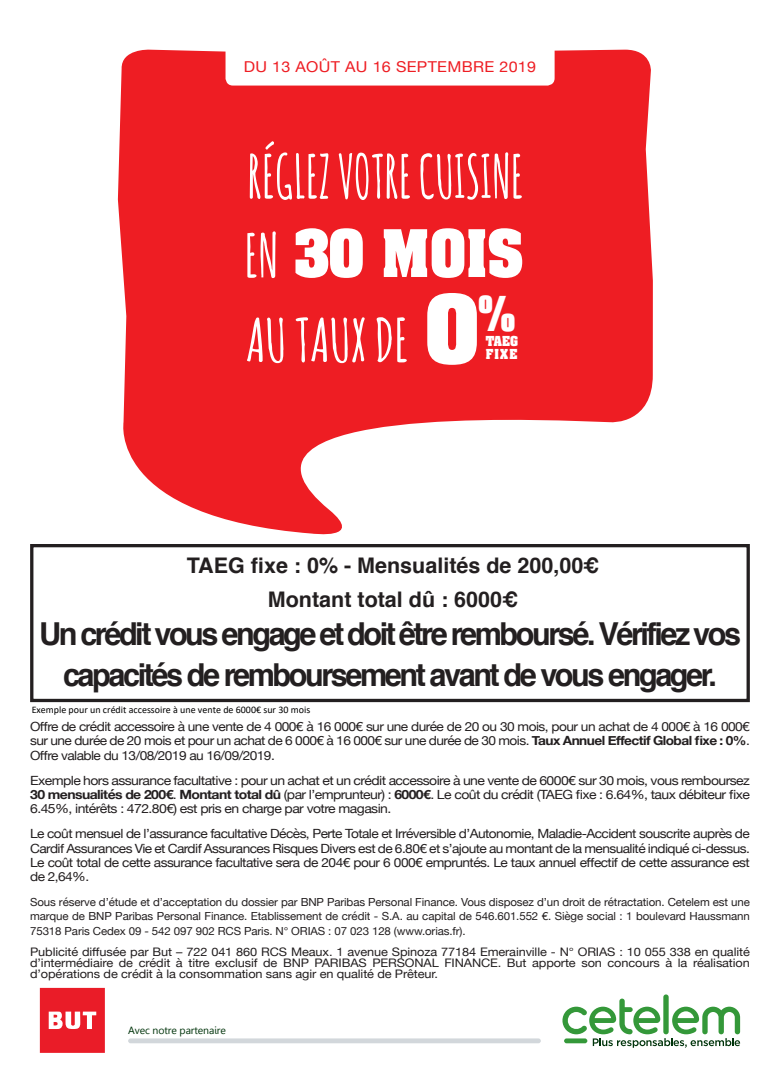
<style>
.page{position:relative;width:780px;height:1088px;background:#fff}
.page>*{position:absolute;margin:0;border:0;box-sizing:border-box;transform-origin:0 0}
.t1{font:700 80.62px "Aachen";color:#fff;scale:.96 1}
.t2{font:700 59.12px "Amatic SC";color:#fff;scale:.85 1}
.t3{font:700 59.12px "Amatic SC";color:#fff}
.t4{font:700 55.75px "Aachen";color:#fff;scale:.92 1}
.t5{font:700 31.62px/41.6px "Helvetica";letter-spacing:-.08em;color:#231f20;text-align:center}
.t6{font:700 21.5px "Helvetica";color:#231f20}
.t7{font:15px "Helvetica Neue";letter-spacing:.02em;color:#ee1d23;scale:1.07 1}
.t8{font:12.62px/14.2px "Helvetica Neue";letter-spacing:-.04em;color:#231f20;text-align:justify;scale:1.08 1}
.t9{font:12.62px/14.2px "Helvetica Neue";letter-spacing:-.04em;color:#231f20;text-align:justify;scale:1.1 1}
.t10{font:11.75px/10.8px "Helvetica Neue";letter-spacing:-.01em;color:#231f20;text-align:justify;scale:1.09 1}
.t11{font:700 11.75px/13.2px "Aachen";letter-spacing:.055em;color:#fff;scale:.96 1}
.t12{font:11.12px/14.2px "Helvetica Neue";letter-spacing:-.01em;color:#231f20;text-align:justify}
.t13{font:10.5px "Leelawadee";letter-spacing:-.01em;color:#00340b}
.t14{font:10px "Calibri";color:#000}
.s1{font-family:"Amatic SC";font-size:59.12px}
.s2{font-weight:700}
</style>
<div class="page">
<svg style="left:117px;top:49px;width:536px;height:486px;fill:#ee1d23"></svg>
<div style="left:225px;top:31px;width:329px;height:55px;background:#fff;border-radius:7px"></div>
<div style="left:663px;top:994px;width:5px;height:40px;background:#349839;border-radius:3px"></div>
<svg style="left:562px;top:998px;width:178px;height:50px"></svg>
<div style="left:128px;top:1038px;width:413px;height:5px;background:#d2d7db;border-radius:2px"></div>
<svg style="left:40px;top:988px;width:65px;height:65px;background:#ec3842"></svg>
<div style="left:30px;top:544px;width:719px;height:158px;border:3px solid #231f20"></div>
<p class="t7" style="left:244px;top:56px;width:275px">DU 13 AOÛT AU 16 SEPTEMBRE 2019</p>
<p class="t2" style="left:247px;top:134px;width:326px">RÉGLEZ VOTRE CUISINE</p>
<p class="t4" style="left:244px;top:213px;width:305px"><span class="s1">EN</span> 30 MOIS</p>
<p class="t3" style="left:245px;top:298px;width:164px">AU TAUX DE</p>
<p class="t1" style="left:425px;top:271px;width:94px">0<sup>%</sup></p>
<p class="t11" style="left:485px;top:334px;width:35px">TAEG<br>FIXE</p>
<p class="t6" style="left:187px;top:548px;width:414px">TAEG fixe : 0% - Mensualités de 200,00€</p>
<p class="t6" style="left:268px;top:582px;width:252px">Montant total dû : 6000€</p>
<p class="t5" style="left:39px;top:613px;width:703px">Un crédit vous engage et doit être remboursé. Vérifiez vos capacités de remboursement avant de vous engager.</p>
<p class="t14" style="left:32px;top:702px;width:280px">Exemple pour un crédit accessoire à une vente de 6000€ sur 30 mois</p>
<p class="t8" style="left:30px;top:720px;width:668px">Offre de crédit accessoire à une vente de 4 000€ à 16 000€ sur une durée de 20 ou 30 mois, pour un achat de 4 000€ à 16 000€ sur une durée de 20 mois et pour un achat de 6 000€ à 16 000€ sur une durée de 30 mois. <span class="s2">Taux Annuel Effectif Global fixe : 0%</span>.<br>Offre valable du 13/08/2019 au 16/09/2019.</p>
<p class="t9" style="left:30px;top:774px;width:655px">Exemple hors assurance facultative : pour un achat et un crédit accessoire à une vente de 6000€ sur 30 mois, vous remboursez <span class="s2">30 mensualités de 200€</span>. <span class="s2">Montant total dû</span> (par l’emprunteur) : <span class="s2">6000€</span>. Le coût du crédit (TAEG fixe : 6.64%, taux débiteur fixe 6.45%, intérêts : 472.80€) est pris en charge par votre magasin.</p>
<p class="t8" style="left:30px;top:827px;width:668px">Le coût mensuel de l’assurance facultative Décès, Perte Totale et Irréversible d’Autonomie, Maladie-Accident souscrite auprès de Cardif Assurances Vie et Cardif Assurances Risques Divers est de 6.80€ et s’ajoute au montant de la mensualité indiqué ci-dessus.<br>Le coût total de cette assurance facultative sera de 204€ pour 6 000€ empruntés. Le taux annuel effectif de cette assurance est de 2,64%.</p>
<p class="t12" style="left:30px;top:895px;width:721px">Sous réserve d’étude et d’acceptation du dossier par BNP Paribas Personal Finance. Vous disposez d’un droit de rétractation. Cetelem est une marque de BNP Paribas Personal Finance. Etablissement de crédit - S.A. au capital de 546.601.552 €. Siège social : 1 boulevard Haussmann 75318 Paris Cedex 09 - 542 097 902 RCS Paris. N° ORIAS : 07 023 128 (www.orias.fr).</p>
<p class="t10" style="left:30px;top:947px;width:661px">Publicité diffusée par But – 722 041 860 RCS Meaux. 1 avenue Spinoza 77184 Emerainville - N° ORIAS : 10 055 338 en qualité d’intermédiaire de crédit à titre exclusif de BNP PARIBAS PERSONAL FINANCE. But apporte son concours à la réalisation d’opérations de crédit à la consommation sans agir en qualité de Prêteur.</p>
<p class="t13" style="left:128px;top:1024px;width:99px">Avec notre partenaire</p>
</div>
